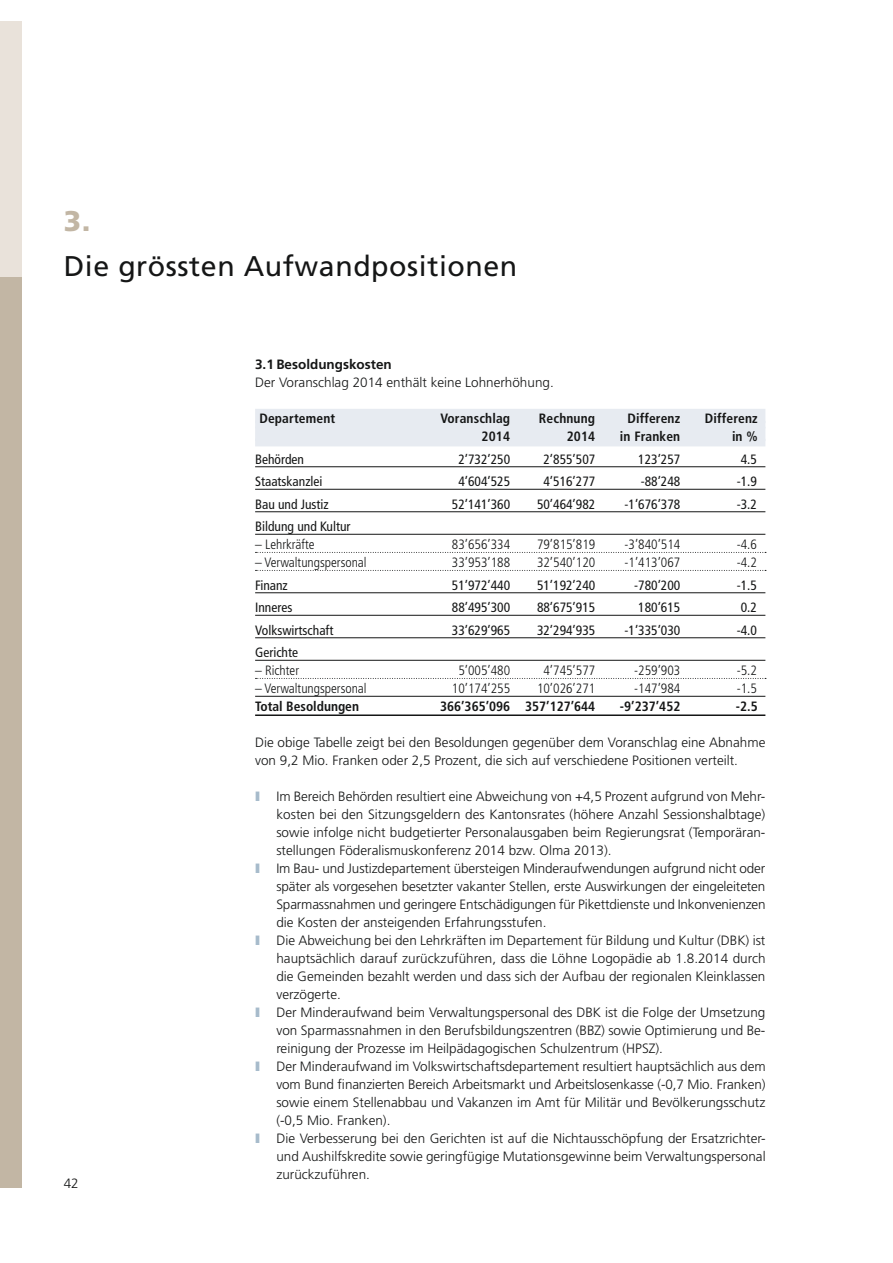
<style>
.page{position:relative;width:893px;height:1263px;background:#fff}
.page>*{position:absolute;margin:0;border:0;box-sizing:border-box;transform-origin:0 0}
.t1{font:28.5px "Frutiger";letter-spacing:.02em;color:#151616}
.t2{font:900 28.5px "Frutiger";color:#c2b6a4}
.t3{font:300 13.5px/18px "Frutiger";color:#151616}
.t4{font:condensed 13.5px "Frutiger";color:#151616}
.t5{font:300 condensed 13.5px "Frutiger";color:#151616}
.t6{font:700 condensed 13.5px "Frutiger";letter-spacing:.01em;color:#151616}
.t7{font:700 13.5px "Frutiger";color:#151616}
.s1{font-weight:900;color:#a7bbcb}
</style>
<div class="page">
<div style="left:0;top:276px;width:21px;height:912px;background:#c2b6a4"></div>
<div style="left:0;top:21px;width:21px;height:255px;background:#e9e2da"></div>
<div style="left:255px;top:409px;width:510px;height:14px;background:#e7ebf1"></div>
<div style="left:255px;top:421px;width:510px;height:7px;background:#e7ebf1"></div>
<div style="left:255px;top:427px;width:510px;height:14px;background:#e7ebf1"></div>
<div style="left:255px;top:439px;width:510px;height:7px;background:#e7ebf1"></div>
<hr style="left:255px;top:466px;width:510px;height:1px;background:#151616">
<hr style="left:255px;top:489px;width:510px;height:1px;background:#151616">
<hr style="left:255px;top:511px;width:510px;height:1px;background:#151616">
<hr style="left:255px;top:534px;width:510px;height:1px;background:#151616">
<svg style="left:255px;top:552px;width:511px;height:1px"></svg>
<svg style="left:255px;top:570px;width:511px;height:1px"></svg>
<hr style="left:255px;top:592px;width:510px;height:1px;background:#151616">
<hr style="left:255px;top:615px;width:510px;height:1px;background:#151616">
<hr style="left:255px;top:637px;width:510px;height:1px;background:#151616">
<hr style="left:255px;top:660px;width:510px;height:1px;background:#151616">
<svg style="left:255px;top:678px;width:511px;height:1px"></svg>
<hr style="left:255px;top:696px;width:510px;height:1px;background:#151616">
<hr style="left:255px;top:714px;width:510px;height:2px;background:#151616">
<h1 class="t2" style="left:64px;top:204px;width:28px">3.</h1>
<h1 class="t1" style="left:64px;top:250px;width:455px">Die grössten Aufwandpositionen</h1>
<p class="t3" style="left:64px;top:1174px;width:17px">42</p>
<p class="t7" style="left:255px;top:356px;width:138px">3.1 Besoldungskosten</p>
<p class="t3" style="left:255px;top:373px;width:300px">Der Voranschlag 2014 enthält keine Lohnerhöhung.</p>
<p class="t6" style="left:259px;top:410px;width:77px">Departement</p>
<p class="t6" style="left:440px;top:410px;width:71px">Voranschlag</p>
<p class="t6" style="left:539px;top:410px;width:58px">Rechnung</p>
<p class="t6" style="left:627px;top:410px;width:54px">Differenz</p>
<p class="t6" style="left:705px;top:410px;width:54px">Differenz</p>
<p class="t6" style="left:482px;top:428px;width:30px">2014</p>
<p class="t6" style="left:567px;top:428px;width:30px">2014</p>
<p class="t6" style="left:620px;top:428px;width:62px">in Franken</p>
<p class="t6" style="left:732px;top:428px;width:27px">in %</p>
<p class="t4" style="left:255px;top:451px;width:51px">Behörden</p>
<p class="t4" style="left:458px;top:451px;width:53px">2’732’250</p>
<p class="t4" style="left:543px;top:451px;width:53px">2’855’507</p>
<p class="t4" style="left:638px;top:451px;width:44px">123’257</p>
<p class="t4" style="left:741px;top:451px;width:18px">4.5</p>
<p class="t4" style="left:255px;top:473px;width:69px">Staatskanzlei</p>
<p class="t4" style="left:458px;top:473px;width:53px">4’604’525</p>
<p class="t4" style="left:543px;top:473px;width:53px">4’516’277</p>
<p class="t4" style="left:641px;top:473px;width:41px">-88’248</p>
<p class="t4" style="left:737px;top:473px;width:22px">-1.9</p>
<p class="t4" style="left:255px;top:496px;width:75px">Bau und Justiz</p>
<p class="t4" style="left:452px;top:496px;width:60px">52’141’360</p>
<p class="t4" style="left:537px;top:496px;width:60px">50’464’982</p>
<p class="t4" style="left:624px;top:496px;width:57px">-1’676’378</p>
<p class="t4" style="left:737px;top:496px;width:22px">-3.2</p>
<p class="t4" style="left:255px;top:518px;width:97px">Bildung und Kultur</p>
<p class="t5" style="left:255px;top:537px;width:61px">– Lehrkräfte</p>
<p class="t5" style="left:452px;top:537px;width:60px">83’656’334</p>
<p class="t5" style="left:537px;top:537px;width:60px">79’815’819</p>
<p class="t5" style="left:624px;top:537px;width:57px">-3’840’514</p>
<p class="t5" style="left:737px;top:537px;width:22px">-4.6</p>
<p class="t5" style="left:255px;top:555px;width:113px">– Verwaltungspersonal</p>
<p class="t5" style="left:452px;top:555px;width:60px">33’953’188</p>
<p class="t5" style="left:537px;top:555px;width:60px">32’540’120</p>
<p class="t5" style="left:624px;top:555px;width:57px">-1’413’067</p>
<p class="t5" style="left:737px;top:555px;width:22px">-4.2</p>
<p class="t4" style="left:255px;top:577px;width:34px">Finanz</p>
<p class="t4" style="left:452px;top:577px;width:60px">51’972’440</p>
<p class="t4" style="left:537px;top:577px;width:60px">51’192’240</p>
<p class="t4" style="left:634px;top:577px;width:48px">-780’200</p>
<p class="t4" style="left:737px;top:577px;width:22px">-1.5</p>
<p class="t4" style="left:255px;top:599px;width:39px">Inneres</p>
<p class="t4" style="left:452px;top:599px;width:60px">88’495’300</p>
<p class="t4" style="left:537px;top:599px;width:60px">88’675’915</p>
<p class="t4" style="left:638px;top:599px;width:44px">180’615</p>
<p class="t4" style="left:741px;top:599px;width:18px">0.2</p>
<p class="t4" style="left:255px;top:622px;width:80px">Volkswirtschaft</p>
<p class="t4" style="left:452px;top:622px;width:60px">33’629’965</p>
<p class="t4" style="left:537px;top:622px;width:60px">32’294’935</p>
<p class="t4" style="left:624px;top:622px;width:57px">-1’335’030</p>
<p class="t4" style="left:737px;top:622px;width:22px">-4.0</p>
<p class="t4" style="left:255px;top:644px;width:44px">Gerichte</p>
<p class="t5" style="left:255px;top:663px;width:45px">– Richter</p>
<p class="t5" style="left:458px;top:663px;width:53px">5’005’480</p>
<p class="t5" style="left:543px;top:663px;width:53px">4’745’577</p>
<p class="t5" style="left:634px;top:663px;width:48px">-259’903</p>
<p class="t5" style="left:737px;top:663px;width:22px">-5.2</p>
<p class="t5" style="left:255px;top:681px;width:113px">– Verwaltungspersonal</p>
<p class="t5" style="left:452px;top:681px;width:60px">10’174’255</p>
<p class="t5" style="left:537px;top:681px;width:60px">10’026’271</p>
<p class="t5" style="left:634px;top:681px;width:48px">-147’984</p>
<p class="t5" style="left:737px;top:681px;width:22px">-1.5</p>
<p class="t6" style="left:255px;top:698px;width:105px">Total Besoldungen</p>
<p class="t6" style="left:440px;top:698px;width:157px">366’365’096 357’127’644</p>
<p class="t6" style="left:620px;top:698px;width:62px">-9’237’452</p>
<p class="t6" style="left:736px;top:698px;width:23px">-2.5</p>
<p class="t3" style="left:255px;top:733px;width:512px">Die obige Tabelle zeigt bei den Besoldungen gegenüber dem Voranschlag eine Abnahme von 9,2 Mio. Franken oder 2,5 Prozent, die sich auf verschiedene Positionen verteilt.</p>
<p class="t3" style="left:255px;top:787px;width:512px"><span class="s1">I</span> Im Bereich Behörden resultiert eine Abweichung von +4,5 Prozent aufgrund von Mehr-</p>
<p class="t3" style="left:276px;top:805px;width:490px">kosten bei den Sitzungsgeldern des Kantonsrates (höhere Anzahl Sessionshalbtage)</p>
<p class="t3" style="left:276px;top:823px;width:491px">sowie infolge nicht budgetierter Personalausgaben beim Regierungsrat (Temporäran-</p>
<p class="t3" style="left:276px;top:841px;width:337px">stellungen Föderalismuskonferenz 2014 bzw. Olma 2013).</p>
<p class="t3" style="left:255px;top:859px;width:512px"><span class="s1">I</span> Im Bau- und Justizdepartement übersteigen Minderaufwendungen aufgrund nicht oder</p>
<p class="t3" style="left:276px;top:877px;width:490px">später als vorgesehen besetzter vakanter Stellen, erste Auswirkungen der eingeleiteten</p>
<p class="t3" style="left:276px;top:895px;width:491px">Sparmassnahmen und geringere Entschädigungen für Pikettdienste und Inkonvenienzen</p>
<p class="t3" style="left:276px;top:913px;width:272px">die Kosten der ansteigenden Erfahrungsstufen.</p>
<p class="t3" style="left:255px;top:931px;width:512px"><span class="s1">I</span> Die Abweichung bei den Lehrkräften im Departement für Bildung und Kultur (DBK) ist</p>
<p class="t3" style="left:276px;top:949px;width:491px">hauptsächlich darauf zurückzuführen, dass die Löhne Logopädie ab 1.8.2014 durch</p>
<p class="t3" style="left:276px;top:967px;width:490px">die Gemeinden bezahlt werden und dass sich der Aufbau der regionalen Kleinklassen</p>
<p class="t3" style="left:276px;top:985px;width:66px">verzögerte.</p>
<p class="t3" style="left:255px;top:1003px;width:512px"><span class="s1">I</span> Der Minderaufwand beim Verwaltungspersonal des DBK ist die Folge der Umsetzung</p>
<p class="t3" style="left:276px;top:1021px;width:490px">von Sparmassnahmen in den Berufsbildungszentren (BBZ) sowie Optimierung und Be-</p>
<p class="t3" style="left:276px;top:1039px;width:388px">reinigung der Prozesse im Heilpädagogischen Schulzentrum (HPSZ).</p>
<p class="t3" style="left:255px;top:1057px;width:512px"><span class="s1">I</span> Der Minderaufwand im Volkswirtschaftsdepartement resultiert hauptsächlich aus dem</p>
<p class="t3" style="left:276px;top:1075px;width:491px">vom Bund finanzierten Bereich Arbeitsmarkt und Arbeitslosenkasse (-0,7 Mio. Franken)</p>
<p class="t3" style="left:276px;top:1093px;width:490px">sowie einem Stellenabbau und Vakanzen im Amt für Militär und Bevölkerungsschutz</p>
<p class="t3" style="left:276px;top:1111px;width:116px">(-0,5 Mio. Franken).</p>
<p class="t3" style="left:255px;top:1129px;width:512px"><span class="s1">I</span> Die Verbesserung bei den Gerichten ist auf die Nichtausschöpfung der Ersatzrichter-</p>
<p class="t3" style="left:276px;top:1147px;width:491px">und Aushilfskredite sowie geringfügige Mutationsgewinne beim Verwaltungspersonal</p>
<p class="t3" style="left:276px;top:1165px;width:95px">zurückzuführen.</p>
</div>
